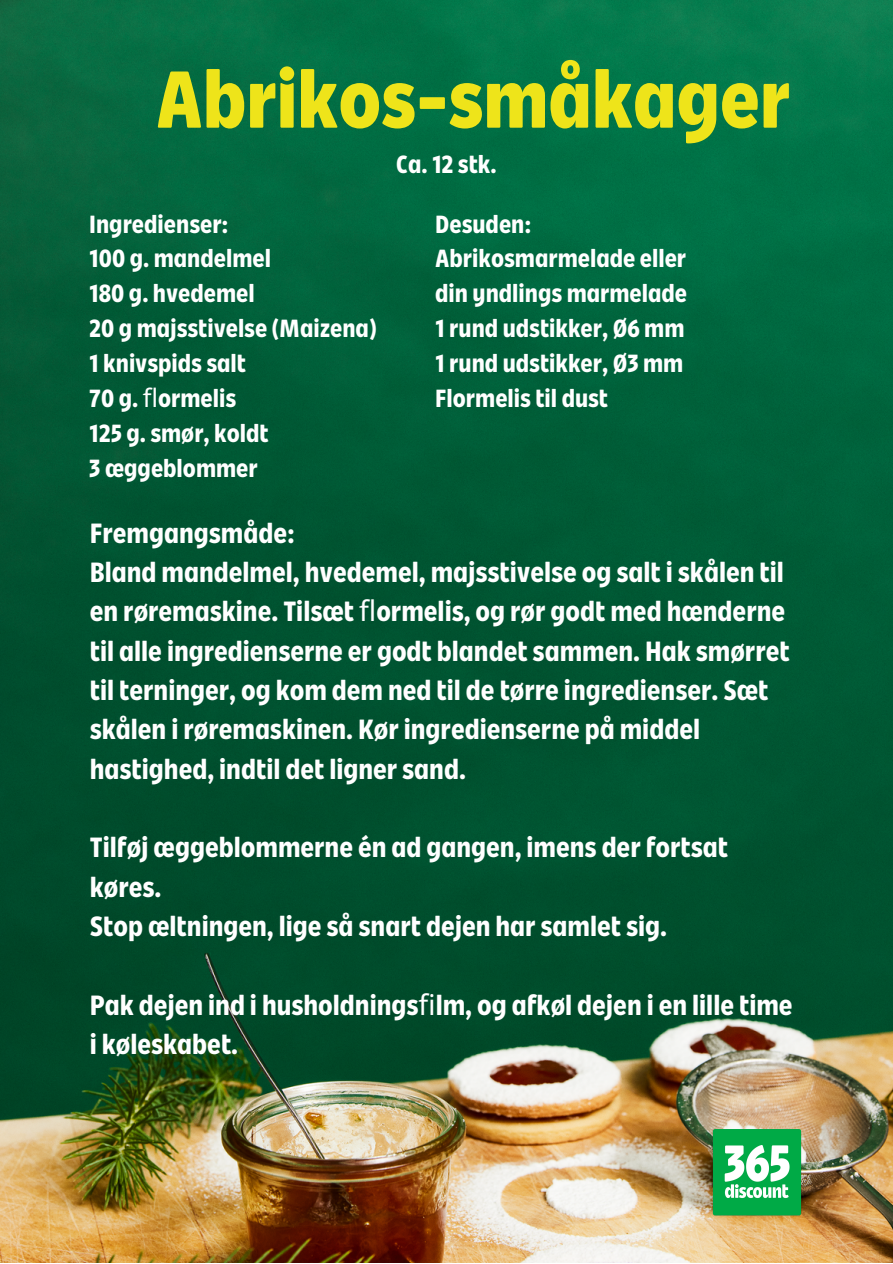
<style>
.page{position:relative;width:893px;height:1264px;background:#fff}
.page>*{position:absolute;margin:0;border:0;box-sizing:border-box;transform-origin:0 0}
.t1{font:900 82.65px "Coop 365 discount";color:#eee41a}
.t2{font:700 28.5px/39.3px "Coop 365 discount";color:#fff}
.t3{font:700 25.5px "Coop 365 discount";color:#fff}
.s1{font-family:"Noto Sans";font-weight:400}
</style>
<div class="page">
<img style="left:0;top:0;width:892px;height:1262px">
<img style="left:710px;top:1129px;width:93px;height:87px">
<p class="t1" style="left:156px;top:62px;width:635px">Abrikos-småkager</p>
<p class="t3" style="left:89px;top:212px;width:141px">Ingredienser:</p>
<p class="t3" style="left:89px;top:247px;width:183px">100 g. mandelmel</p>
<p class="t3" style="left:89px;top:282px;width:167px">180 g. hvedemel</p>
<p class="t3" style="left:89px;top:317px;width:289px">20 g majsstivelse (Maizena)</p>
<p class="t3" style="left:89px;top:351px;width:158px">1 knivspids salt</p>
<p class="t3" style="left:89px;top:386px;width:148px">70 g. <span class="s1">fl</span>ormelis</p>
<p class="t3" style="left:89px;top:421px;width:181px">125 g. smør, koldt</p>
<p class="t3" style="left:89px;top:456px;width:170px">3 æggeblommer</p>
<p class="t3" style="left:396px;top:152px;width:102px">Ca. 12 stk.</p>
<p class="t3" style="left:435px;top:212px;width:98px">Desuden:</p>
<p class="t3" style="left:435px;top:247px;width:252px">Abrikosmarmelade eller</p>
<p class="t3" style="left:435px;top:282px;width:253px">din yndlings marmelade</p>
<p class="t3" style="left:435px;top:317px;width:251px">1 rund udstikker, Ø6 mm</p>
<p class="t3" style="left:435px;top:351px;width:250px">1 rund udstikker, Ø3 mm</p>
<p class="t3" style="left:435px;top:386px;width:174px">Flormelis til dust</p>
<p class="t2" style="left:90px;top:514px;width:207px">Fremgangsmåde:</p>
<p class="t2" style="left:90px;top:553px;width:701px">Bland mandelmel, hvedemel, majsstivelse og salt i skålen til en røremaskine. Tilsæt <span class="s1">fl</span>ormelis, og rør godt med hænderne til alle ingredienserne er godt blandet sammen. Hak smørret til terninger, og kom dem ned til de tørre ingredienser. Sæt skålen i røremaskinen. Kør ingredienserne på middel hastighed, indtil det ligner sand.</p>
<p class="t2" style="left:90px;top:829px;width:639px">Tilføj æggeblommerne én ad gangen, imens der fortsat køres.</p>
<p class="t2" style="left:90px;top:908px;width:578px">Stop æltningen, lige så snart dejen har samlet sig.</p>
<p class="t2" style="left:90px;top:986px;width:704px">Pak dejen ind i husholdnings<span class="s1">fi</span>lm, og afkøl dejen i en lille time i køleskabet.</p>
</div>
